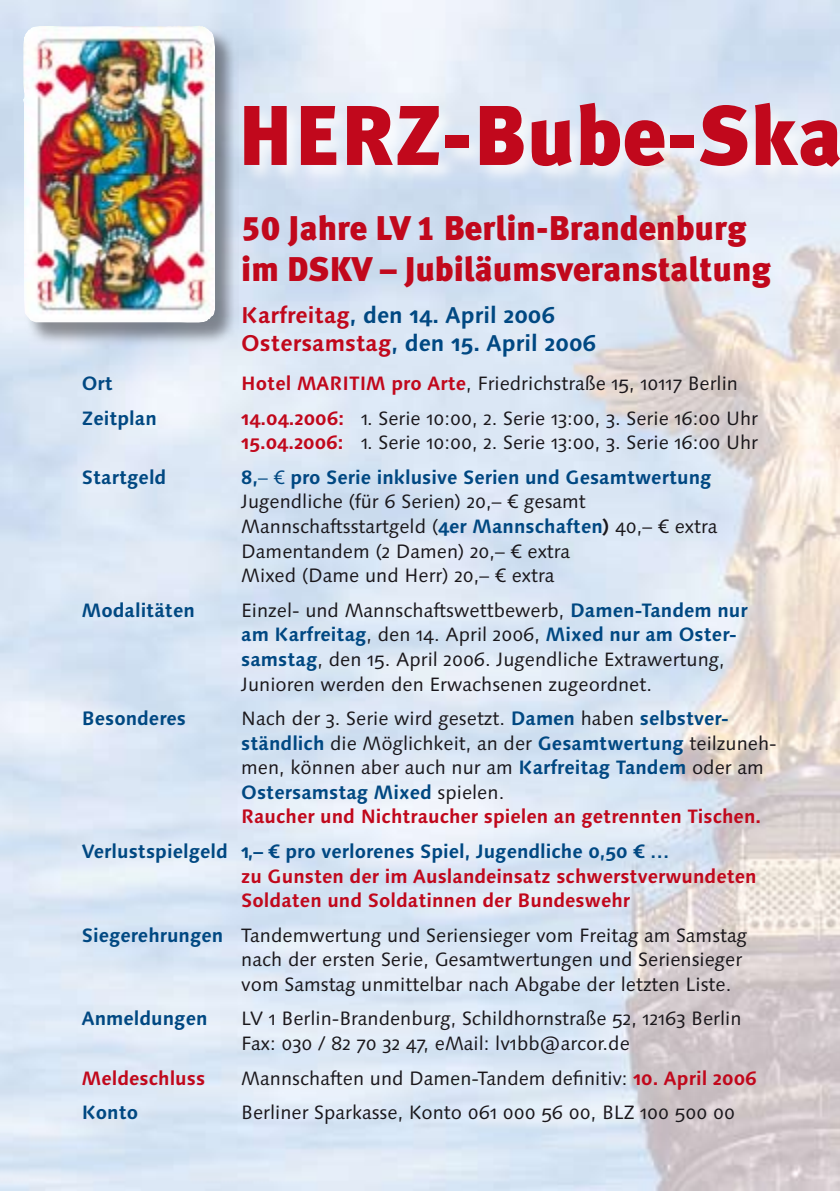
<style>
.page{position:relative;width:840px;height:1191px;background:#fff}
.page>*{position:absolute;margin:0;border:0;box-sizing:border-box;transform-origin:0 0}
.t1{font:900 84.6px "Meta Plus Lining";letter-spacing:.01em;color:#c1081c}
.t2{font:900 34.2px/41px "Meta Plus Lining";color:#c1081c}
.t3{font:700 22.8px/27.4px "Linotype Syntax Os F";color:#004882}
.t4{font:19.4px/24.6px "Linotype Syntax Os F";color:#1a171b}
.t5{font:700 19.4px "Linotype Syntax Os F";color:#004882}
.t6{font:700 19.4px/24.6px "Linotype Syntax Os F";color:#c1081c}
.s1{color:#c1081c}
.s2{font-weight:700;color:#c1081c}
.s3{font-weight:700;color:#004882}
.s4{color:#004882}
.s5{font-weight:700}
</style>
<div class="page">
<div style="left:239px;top:99px;width:600px;height:105px;background:#fff;opacity:.75"></div>
<div style="left:22px;top:25px;width:216px;height:322px;background:#1a171b;opacity:.47"></div>
<img style="left:23px;top:25px;width:192px;height:298px">
<h1 class="t1" style="left:237px;top:86px;width:606px">HERZ-Bube-Ska</h1>
<h2 class="t2" style="left:241px;top:207px;width:530px">50 Jahre LV 1 Berlin-Brandenburg im DSKV – Jubiläumsveranstaltung</h2>
<p class="t3" style="left:241px;top:301px;width:356px"><span class="s1">Karfreitag</span>, den 14. April 2006<br><span class="s1">Ostersamstag</span>, den 15. April 2006</p>
<p class="t5" style="left:82px;top:371px;width:33px">Ort</p>
<p class="t4" style="left:241px;top:371px;width:498px"><span class="s2">Hotel MARITIM pro Arte</span>, Friedrichstraße 15, 10117 Berlin</p>
<p class="t5" style="left:82px;top:406px;width:76px">Zeitplan</p>
<p class="t4" style="left:241px;top:406px;width:518px"><span class="s2">14.04.2006:</span> 1. Serie 10:00, 2. Serie 13:00, 3. Serie 16:00 Uhr<br><span class="s2">15.04.2006:</span> 1. Serie 10:00, 2. Serie 13:00, 3. Serie 16:00 Uhr</p>
<p class="t5" style="left:82px;top:465px;width:86px">Startgeld</p>
<p class="t4" style="left:241px;top:465px;width:477px"><span class="s3">8,</span><span class="s4">– €</span> <span class="s3">pro Serie inklusive Serien und Gesamtwertung </span>Jugendliche (für 6 Serien) 20,– € gesamt Mannschaftsstartgeld (<span class="s3">4er Mannschaften</span><span class="s5">)</span> 40,– € extra Damentandem (2 Damen) 20,– € extra<br>Mixed (Dame und Herr) 20,– € extra</p>
<p class="t5" style="left:82px;top:598px;width:114px">Modalitäten</p>
<p class="t4" style="left:241px;top:598px;width:507px">Einzel- und Mannschaftswettbewerb, <span class="s3">Damen-Tandem nur am Karfreitag</span>, den 14. April 2006, <span class="s3">Mixed nur am Oster&shy;samstag</span>, den 15. April 2006. Jugendliche Extrawertung, Junioren werden den Erwachsenen zugeordnet.</p>
<p class="t5" style="left:82px;top:706px;width:106px">Besonderes</p>
<p class="t4" style="left:241px;top:706px;width:536px">Nach der 3. Serie wird gesetzt. <span class="s3">Damen</span> haben <span class="s3">selbstver&shy;ständlich</span> die Möglichkeit, an der <span class="s3">Gesamtwertung</span> teilzuneh&shy;men, können aber auch nur am <span class="s3">Karfreitag Tandem</span> oder am <span class="s3">Ostersamstag Mixed</span> spielen.<br><span class="s2">Raucher und Nichtraucher spielen an getrennten Tischen.</span></p>
<p class="t5" style="left:82px;top:839px;width:589px">Verlustspielgeld 1,– € pro verlorenes Spiel, Jugendliche 0,50 € …</p>
<p class="t6" style="left:241px;top:863px;width:516px">zu Gunsten der im Auslandeinsatz schwerstverwundeten<br>Soldaten und Soldatinnen der Bundeswehr</p>
<p class="t4" style="left:241px;top:923px;width:507px;text-indent:-159px"><span class="s3">Siegerehrungen</span> Tandemwertung und Seriensieger vom Freitag am Samstag nach der ersten Serie, Gesamtwertungen und Seriensieger vom Samstag unmittelbar nach Abgabe der letzten Liste.</p>
<p class="t5" style="left:82px;top:1006px;width:127px">Anmeldungen</p>
<p class="t4" style="left:241px;top:1006px;width:501px">LV 1 Berlin-Brandenburg, Schildhornstraße 52, 12163 Berlin<br>Fax: 030 / 82 70 32 47, eMail: lv1bb@arcor.de</p>
<p class="t6" style="left:82px;top:1065px;width:125px">Meldeschluss</p>
<p class="t4" style="left:241px;top:1065px;width:516px">Mannschaften und Damen-Tandem definitiv: <span class="s2">10. April 2006</span></p>
<p class="t5" style="left:82px;top:1100px;width:58px">Konto</p>
<p class="t4" style="left:241px;top:1100px;width:495px">Berliner Sparkasse, Konto 061 000 56 00, BLZ 100 500 00</p>
</div>
